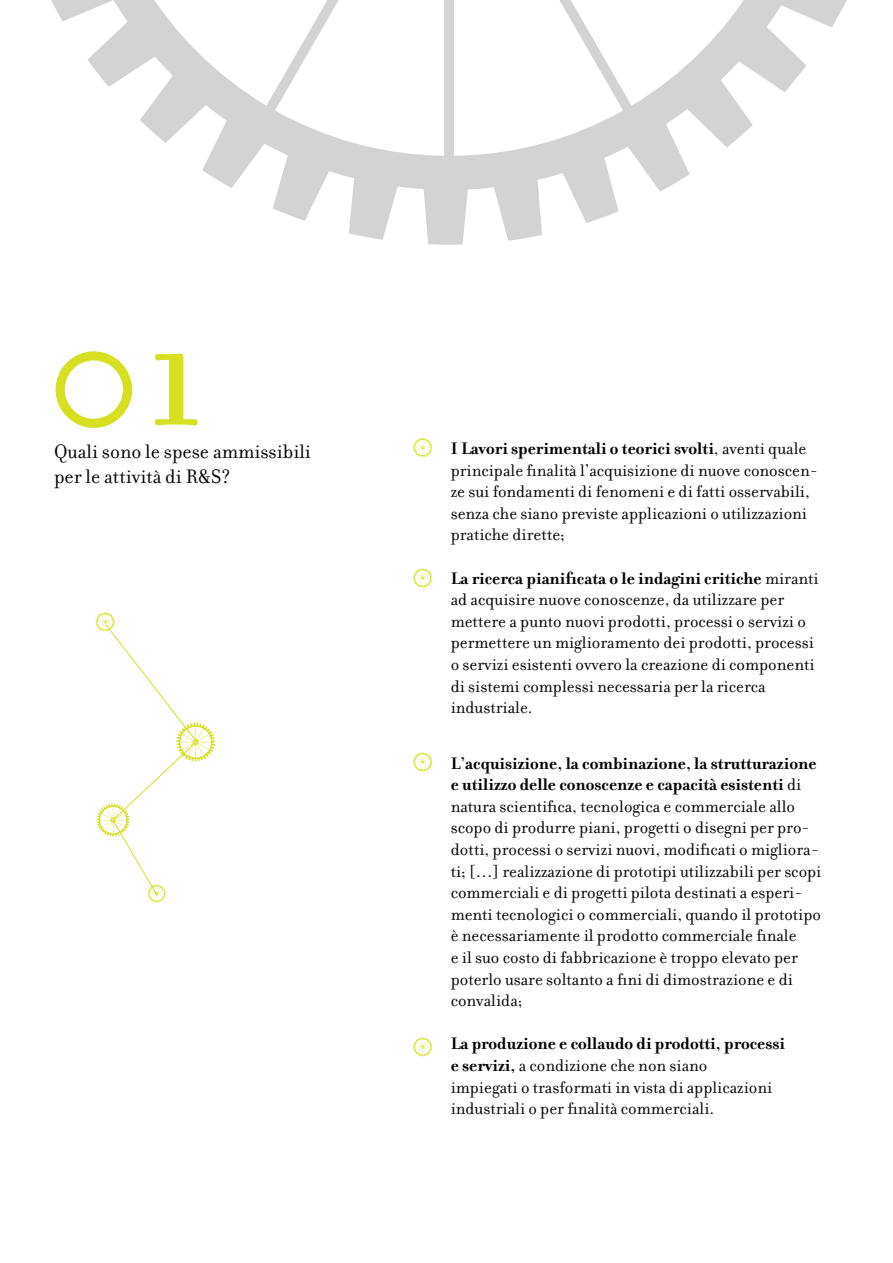
<style>
.page{position:relative;width:893px;height:1263px;background:#fff}
.page>*{position:absolute;margin:0;border:0;box-sizing:border-box;transform-origin:0 0}
.t1{font:180px "Filosofia";color:#d7df23}
.t2{font:21px/25.2px "Filosofia";color:#000}
.t3{font:18px/21.6px "Filosofia";color:#000}
.s1{font-weight:700}
</style>
<div class="page">
<svg style="left:51px;top:0;width:796px;height:245px"></svg>
<svg style="left:413px;top:568px;width:19px;height:19px"></svg>
<svg style="left:413px;top:752px;width:19px;height:19px"></svg>
<svg style="left:413px;top:1037px;width:19px;height:19px"></svg>
<svg style="left:96px;top:612px;width:119px;height:290px"></svg>
<svg style="left:413px;top:438px;width:19px;height:19px"></svg>
<h1 class="t1" style="left:45px;top:269px;width:167px">01</h1>
<p class="t2" style="left:54px;top:439px;width:258px">Quali sono le spese ammissibili per le attività di R&amp;S?</p>
<p class="t3" style="left:451px;top:438px;width:369px"><span class="s1">I Lavori sperimentali o teorici svolti</span>, aventi quale principale finalità l’acquisizione di nuove conoscen&shy;ze sui fondamenti di fenomeni e di fatti osservabili, senza che siano previste applicazioni o utilizzazioni pratiche dirette;</p>
<p class="t3" style="left:451px;top:567px;width:369px"><span class="s1">La ricerca pianificata o le indagini critiche</span> miranti ad acquisire nuove conoscenze, da utilizzare per mettere a punto nuovi prodotti, processi o servizi o permettere un miglioramento dei prodotti, processi o servizi esistenti ovvero la creazione di componenti di sistemi complessi necessaria per la ricerca industriale.</p>
<p class="t3" style="left:451px;top:752px;width:372px"><span class="s1">L’acquisizione, la combinazione, la strutturazione e utilizzo delle conoscenze e capacità esistenti</span> di natura scientifica, tecnologica e commerciale allo scopo di produrre piani, progetti o disegni per pro&shy;dotti, processi o servizi nuovi, modificati o migliora&shy;ti; […] realizzazione di prototipi utilizzabili per scopi commerciali e di progetti pilota destinati a esperi&shy;menti tecnologici o commerciali, quando il prototipo è necessariamente il prodotto commerciale finale<br>e il suo costo di fabbricazione è troppo elevato per poterlo usare soltanto a fini di dimostrazione e di convalida;</p>
<p class="t3" style="left:451px;top:1033px;width:336px"><span class="s1">La produzione e collaudo di prodotti, processi e servizi,</span> a condizione che non siano<br>impiegati o trasformati in vista di applicazioni industriali o per finalità commerciali.</p>
</div>
